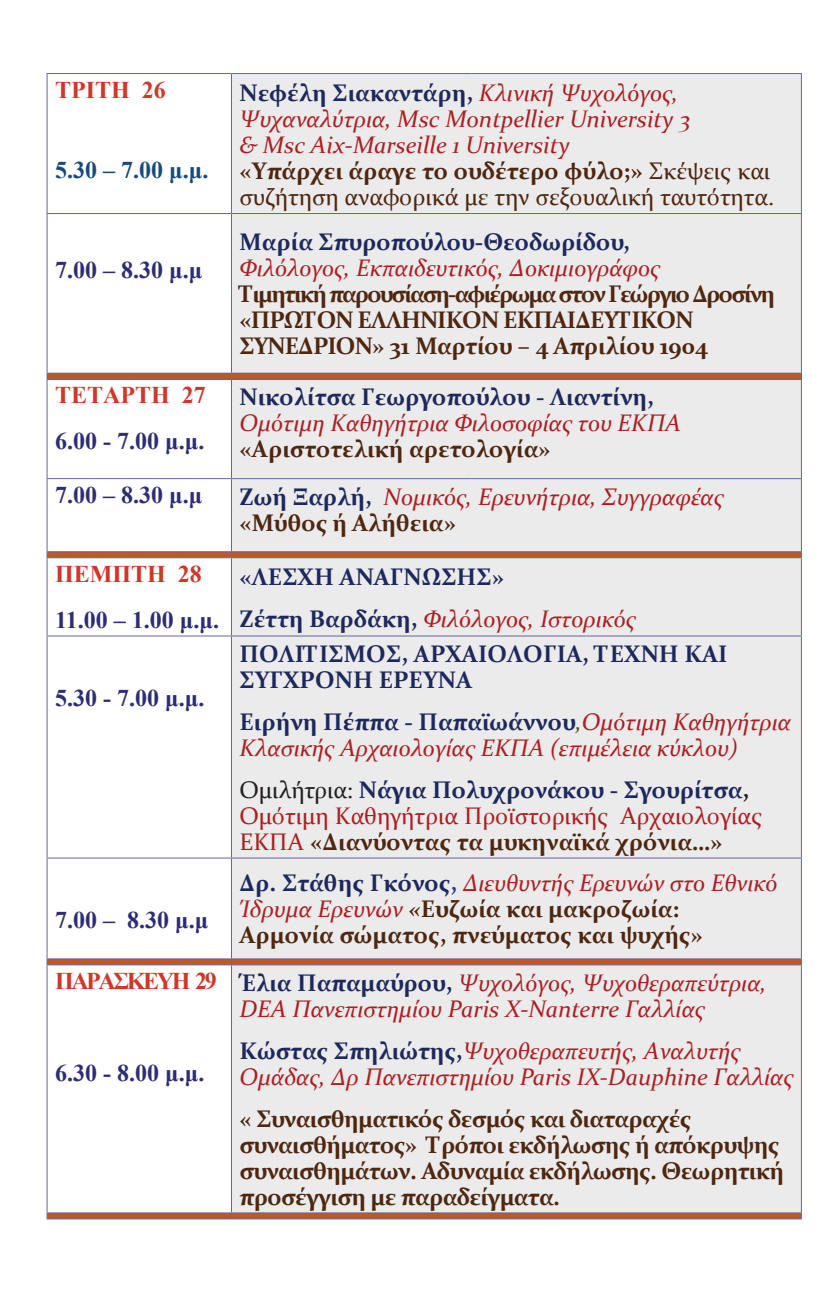
<style>
.page{position:relative;width:840px;height:1304px;background:#fff}
.page>*{position:absolute;margin:0;border:0;box-sizing:border-box;transform-origin:0 0}
.t1{font:italic 24px/26px "Constantia";color:#ac1e22}
.t2{font:700 24px/26px "Constantia";letter-spacing:-.025em;color:#4f260e}
.t3{font:700 24px/42px "Constantia";color:#1d285c}
.t4{font:700 24px/26px "Constantia";color:#4f260e}
.t5{font:24px/26px "Constantia";color:#ac1e22}
.t6{font:700 24px "Times New Roman";color:#2d2c74}
.t7{font:700 24px "Times New Roman";color:#d03629}
.t8{font:700 24px "Times New Roman";color:#16497d}
.t9{font:700 24px "Times New Roman";letter-spacing:-.1em;color:#d03629}
.s1{font-weight:700;font-style:normal;color:#1d285c}
.s2{font-weight:700;font-style:normal;color:#4f260e}
.s3{font-style:normal;color:#4f260e}
.s4{font-weight:400;font-style:italic;color:#ac1e22}
.s5{color:#525121}
.s6{color:#231f20}
.s7{font-weight:700;color:#1d285c}
.s8{font-weight:700;color:#231f20}
.s9{font-weight:700;color:#4f260e}
.s10{color:#1d285c}
.s11{color:#323695}
.s12{font-style:italic}
</style>
<div class="page">
<div style="left:232px;top:74px;width:568px;height:477px;background:#ebebec"></div>
<div style="left:47px;top:373px;width:754px;height:6px;background:#bf5827"></div>
<svg style="left:48px;top:552px;width:752px;height:666px;fill:#ebebec"></svg>
<hr style="left:47px;top:73px;width:184px;height:1px;background:#65669a">
<hr style="left:47px;top:74px;width:1px;height:139px;background:#65669a">
<hr style="left:231px;top:73px;width:240px;height:1px;background:#65669a">
<hr style="left:231px;top:74px;width:1px;height:139px;background:#65669a">
<hr style="left:471px;top:73px;width:330px;height:1px;background:#65669a">
<hr style="left:800px;top:74px;width:1px;height:139px;background:#65669a">
<hr style="left:47px;top:213px;width:184px;height:1px;background:#65669a">
<hr style="left:47px;top:214px;width:1px;height:159px;background:#65669a">
<hr style="left:231px;top:213px;width:240px;height:1px;background:#65669a">
<hr style="left:231px;top:214px;width:1px;height:159px;background:#65669a">
<hr style="left:471px;top:213px;width:330px;height:1px;background:#65669a">
<hr style="left:800px;top:214px;width:1px;height:159px;background:#65669a">
<hr style="left:47px;top:373px;width:184px;height:1px;background:#65669a">
<hr style="left:231px;top:373px;width:240px;height:1px;background:#65669a">
<hr style="left:471px;top:373px;width:330px;height:1px;background:#65669a">
<hr style="left:47px;top:379px;width:184px;height:1px;background:#65669a">
<hr style="left:47px;top:380px;width:1px;height:98px;background:#65669a">
<hr style="left:231px;top:379px;width:240px;height:1px;background:#65669a">
<hr style="left:231px;top:380px;width:1px;height:98px;background:#65669a">
<hr style="left:471px;top:379px;width:330px;height:1px;background:#65669a">
<hr style="left:800px;top:380px;width:1px;height:98px;background:#65669a">
<hr style="left:47px;top:479px;width:1px;height:72px;background:#65669a">
<hr style="left:231px;top:479px;width:1px;height:72px;background:#65669a">
<hr style="left:800px;top:479px;width:1px;height:72px;background:#65669a">
<hr style="left:47px;top:557px;width:184px;height:1px;background:#65669a">
<hr style="left:47px;top:558px;width:1px;height:77px;background:#65669a">
<hr style="left:231px;top:557px;width:240px;height:1px;background:#65669a">
<hr style="left:231px;top:558px;width:1px;height:77px;background:#65669a">
<hr style="left:471px;top:557px;width:330px;height:1px;background:#65669a">
<hr style="left:800px;top:558px;width:1px;height:77px;background:#65669a">
<hr style="left:47px;top:636px;width:1px;height:222px;background:#65669a">
<hr style="left:231px;top:636px;width:1px;height:222px;background:#65669a">
<hr style="left:800px;top:636px;width:1px;height:222px;background:#65669a">
<hr style="left:47px;top:859px;width:1px;height:99px;background:#65669a">
<hr style="left:231px;top:859px;width:1px;height:99px;background:#65669a">
<hr style="left:800px;top:859px;width:1px;height:99px;background:#65669a">
<hr style="left:47px;top:964px;width:184px;height:1px;background:#65669a">
<hr style="left:47px;top:965px;width:1px;height:247px;background:#65669a">
<hr style="left:231px;top:964px;width:240px;height:1px;background:#65669a">
<hr style="left:231px;top:965px;width:1px;height:247px;background:#65669a">
<hr style="left:471px;top:964px;width:330px;height:1px;background:#65669a">
<hr style="left:800px;top:965px;width:1px;height:247px;background:#65669a">
<hr style="left:47px;top:1218px;width:184px;height:1px;background:#65669a">
<hr style="left:231px;top:1218px;width:240px;height:1px;background:#65669a">
<hr style="left:471px;top:1218px;width:330px;height:1px;background:#65669a">
<hr style="left:47px;top:478px;width:184px;height:1px;background:#65669a">
<hr style="left:231px;top:478px;width:240px;height:1px;background:#65669a">
<hr style="left:471px;top:478px;width:330px;height:1px;background:#65669a">
<hr style="left:47px;top:551px;width:184px;height:1px;background:#65669a">
<hr style="left:231px;top:551px;width:240px;height:1px;background:#65669a">
<hr style="left:471px;top:551px;width:330px;height:1px;background:#65669a">
<hr style="left:47px;top:635px;width:184px;height:1px;background:#65669a">
<hr style="left:231px;top:635px;width:240px;height:1px;background:#65669a">
<hr style="left:471px;top:635px;width:330px;height:1px;background:#65669a">
<hr style="left:47px;top:858px;width:184px;height:1px;background:#65669a">
<hr style="left:231px;top:858px;width:240px;height:1px;background:#65669a">
<hr style="left:471px;top:858px;width:330px;height:1px;background:#65669a">
<hr style="left:47px;top:958px;width:184px;height:1px;background:#65669a">
<hr style="left:231px;top:958px;width:240px;height:1px;background:#65669a">
<hr style="left:471px;top:958px;width:330px;height:1px;background:#65669a">
<hr style="left:47px;top:1212px;width:184px;height:1px;background:#65669a">
<hr style="left:231px;top:1212px;width:240px;height:1px;background:#65669a">
<hr style="left:471px;top:1212px;width:330px;height:1px;background:#65669a">
<p class="t7" style="left:55px;top:72px;width:112px">ΤΡΙΤΗ 26</p>
<p class="t8" style="left:55px;top:152px;width:155px">5.30 – 7.00 μ.μ.</p>
<p class="t6" style="left:55px;top:252px;width:149px">7.00 – 8.30 μ.μ</p>
<p class="t7" style="left:55px;top:378px;width:152px">ΤΕΤΑΡΤΗ 27</p>
<p class="t6" style="left:55px;top:424px;width:151px">6.00 - 7.00 μ.μ.</p>
<p class="t1" style="left:239px;top:78px;width:536px"><span class="s1">Νεφέλη Σιακαντάρη,</span> Κλινική Ψυχολόγος, Ψυχαναλύτρια, Msc Montpellier University 3<br>&amp; Msc Aix-Marseille 1 University<br><span class="s2">«Υπάρχει άραγε το ουδέτερο φύλο;»</span> <span class="s3">Σκέψεις και συζήτηση αναφορικά με την σεξουαλική ταυτότητα.</span></p>
<p class="t3" style="left:239px;top:220px;width:392px">Μαρία Σπυροπούλου-Θεοδωρίδου,</p>
<p class="t1" style="left:239px;top:254px;width:422px">Φιλόλογος, Εκπαιδευτικός, Δοκιμιογράφος</p>
<p class="t2" style="left:239px;top:280px;width:537px">Τιμητική παρουσίαση-αφιέρωμα στον Γεώργιο Δροσίνη «ΠΡΩΤΟΝ ΕΛΛΗΝΙΚΟΝ ΕΚΠΑΙΔΕΥΤΙΚΟΝ<br>ΣΥΝΕΔΡΙΟΝ» 31 Μαρτίου – 4 Απριλίου 1904</p>
<p class="t3" style="left:239px;top:375px;width:416px">Νικολίτσα Γεωργοπούλου - Λιαντίνη,</p>
<p class="t1" style="left:239px;top:409px;width:443px">Ομότιμη Καθηγήτρια Φιλοσοφίας του ΕΚΠΑ</p>
<p class="t4" style="left:239px;top:435px;width:312px">«Αριστοτελική αρετολογία»</p>
<p class="t6" style="left:55px;top:477px;width:149px">7.00 – 8.30 μ.μ</p>
<p class="t1" style="left:239px;top:482px;width:485px"><span class="s1">Ζωή Ξαρλή,</span> Νομικός, Ερευνήτρια, Συγγραφέας <span class="s2">«Μύθος ή Αλήθεια»</span></p>
<p class="t7" style="left:55px;top:557px;width:148px">ΠΕΜΠΤΗ 28</p>
<p class="t6" style="left:55px;top:603px;width:165px">11.00 – 1.00 μ.μ.</p>
<p class="t3" style="left:239px;top:554px;width:397px">«ΛΕΣΧΗ ΑΝΑΓΝΩΣΗΣ»<br>Ζέττη Βαρδάκη, <span class="s4">Φιλόλογος, Ιστορικός</span></p>
<p class="t6" style="left:55px;top:681px;width:151px">5.30 - 7.00 μ.μ.</p>
<p class="t6" style="left:55px;top:903px;width:155px">7.00 – 8.30 μ.μ</p>
<p class="t9" style="left:55px;top:964px;width:163px">ΠΑΡΑΣΚΕΥΗ 29</p>
<p class="t6" style="left:55px;top:1056px;width:151px">6.30 - 8.00 μ.μ.</p>
<p class="t3" style="left:239px;top:640px;width:489px;line-height:26px">ΠΟΛΙΤΙΣΜΟΣ, ΑΡΧΑΙΟΛΟΓΙΑ, ΤΕΧΝΗ ΚΑΙ<br>ΣΥΓΧΡΟΝΗ ΕΡΕΥΝΑ</p>
<p class="t1" style="left:239px;top:708px;width:552px"><span class="s1">Ειρήνη Πέππα - Παπαϊωάννου</span><span class="s5">,</span>Ομότιμη Καθηγήτρια<br>Κλασικής Αρχαιολογίας ΕΚΠΑ (επιμέλεια κύκλου)</p>
<p class="t5" style="left:239px;top:776px;width:524px"><span class="s6">Ομιλήτρια:</span> <span class="s7">Νάγια Πολυχρονάκου - Σγουρίτσα</span><span class="s8">,<br></span>Ομότιμη Καθηγήτρια Προϊστορικής Αρχαιολογίας<br>ΕΚΠΑ <span class="s9">«Διανύοντας τα μυκηναϊκά χρόνια…»</span></p>
<p class="t4" style="left:239px;top:869px;width:539px"><span class="s10">Δρ. Στάθης Γκόνος</span><span class="s11">,</span> <span class="s4">Διευθυντής Ερευνών στο Εθνικό<br>Ίδρυμα Ερευνών</span> <span class="s12">«</span>Ευζωία και μακροζωία:<br>Αρμονία σώματος, πνεύματος και ψυχής»</p>
<p class="t1" style="left:239px;top:968px;width:528px"><span class="s1">Έλια Παπαμαύρου,</span> Ψυχολόγος, Ψυχοθεραπεύτρια,<br>DEA Πανεπιστημίου Paris X-Nanterre Γαλλίας</p>
<p class="t1" style="left:239px;top:1036px;width:555px"><span class="s1">Κώστας Σπηλιώτης,</span>Ψυχοθεραπευτής, Αναλυτής<br>Ομάδας, Δρ Πανεπιστημίου Paris IX-Dauphine Γαλλίας</p>
<p class="t2" style="left:239px;top:1104px;width:546px">« Συναισθηματικός δεσμός και διαταραχές συναισθήματος» Τρόποι εκδήλωσης ή απόκρυψης συναισθημάτων. Αδυναμία εκδήλωσης. Θεωρητική προσέγγιση με παραδείγματα.</p>
</div>
